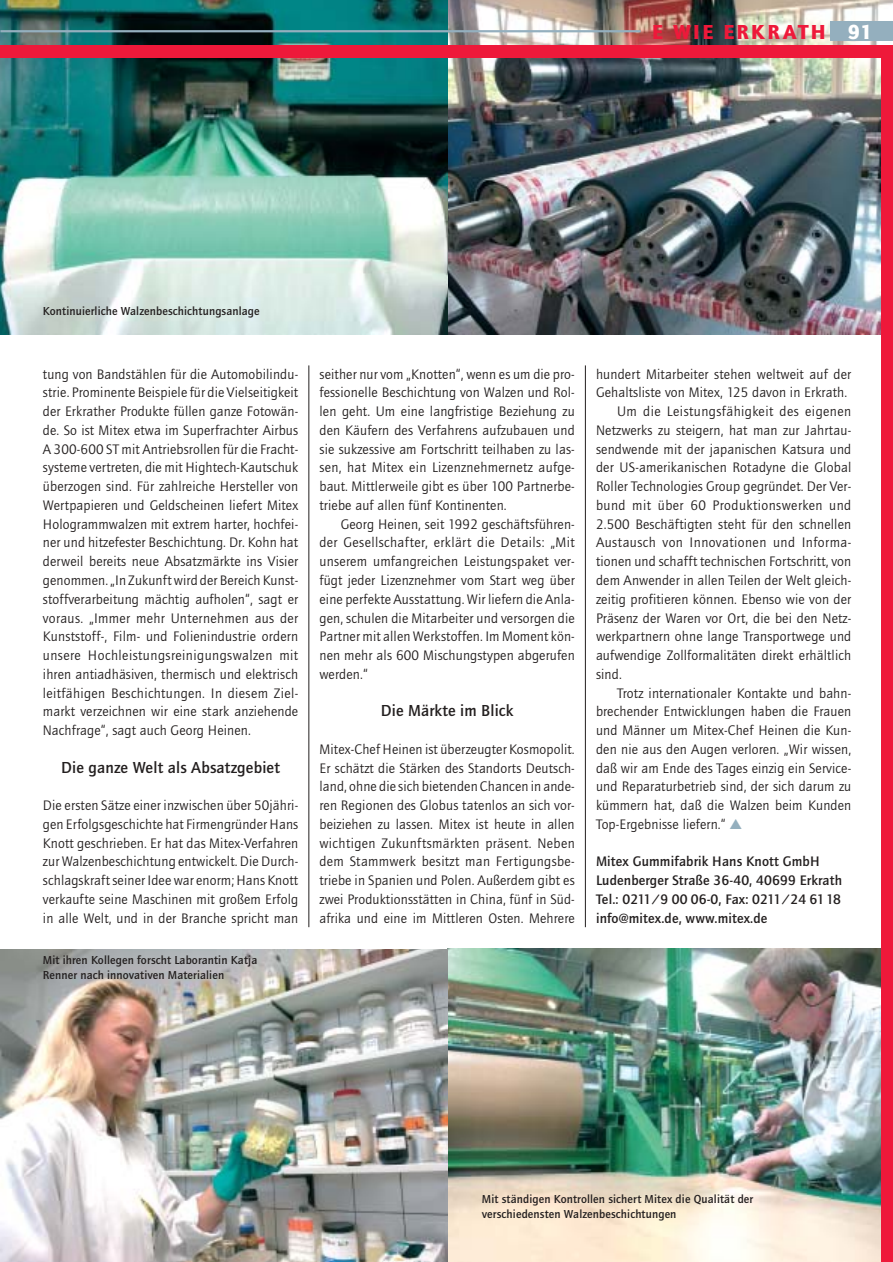
<style>
.page{position:relative;width:893px;height:1262px;background:#fff}
.page>*{position:absolute;margin:0;border:0;box-sizing:border-box;transform-origin:0 0}
.t1{font:900 21px "Quay Sans EF";letter-spacing:.115em;color:#ee193a}
.t2{font:900 21px "Quay Sans EF";color:#fff}
.t3{font:500 16.5px "Quay Sans EF";letter-spacing:.01em;color:#231f1f}
.t4{font:14.25px/18.8px "Quay Sans EF";letter-spacing:.01em;color:#231f1f;text-align:justify}
.t5{font:500 14.25px/18.8px "Quay Sans EF";letter-spacing:.01em;color:#231f1f}
.t6{font:14.25px "Quay Sans EF";letter-spacing:.03em;color:#231f1f}
.t7{font:500 12px/15px "Quay Sans EF";letter-spacing:.01em;color:#231f1f}
.s1{color:#94afbe}
</style>
<div class="page">
<img style="left:447px;top:0;width:445px;height:334px">
<div style="left:830px;top:22px;width:62px;height:19px;background:#94afbe"></div>
<img style="left:0;top:0;width:447px;height:334px">
<img style="left:447px;top:949px;width:434px;height:313px">
<img style="left:0;top:949px;width:447px;height:313px">
<div style="left:881px;top:45px;width:11px;height:1217px;background:#ee193a"></div>
<div style="left:0;top:45px;width:892px;height:13px;background:#ee193a"></div>
<hr style="left:0;top:30px;width:640px;height:2px;background:#94afbe">
<hr style="left:308px;top:365px;width:1px;height:562px;background:#231f1f">
<hr style="left:585px;top:365px;width:1px;height:562px;background:#231f1f">
<h1 class="t1" style="left:652px;top:23px;width:175px">E WIE ERKRATH</h1>
<h1 class="t2" style="left:847px;top:23px;width:26px">91</h1>
<p class="t7" style="left:43px;top:304px;width:218px">Kontinuierliche Walzenbeschichtungsanlage</p>
<p class="t4" style="left:43px;top:366px;width:257px">tung von Bandstählen für die Automobilindu&shy;strie. Prominente Beispiele für die Vielseitigkeit der Erkrather Produkte füllen ganze Fotowän&shy;de. So ist Mitex etwa im Superfrachter Airbus A 300-600 ST mit Antriebsrollen für die Fracht&shy;systeme vertreten, die mit Hightech-Kautschuk überzogen sind. Für zahlreiche Hersteller von Wertpapieren und Geldscheinen liefert Mitex Hologrammwalzen mit extrem harter, hochfei&shy;ner und hitzefester Beschichtung. Dr. Kohn hat derweil bereits neue Absatzmärkte ins Visier genommen. „In Zukunft wird der Bereich Kunst&shy;stoffverarbeitung mächtig aufholen“, sagt er voraus. „Immer mehr Unternehmen aus der Kunststoff-, Film- und Folienindustrie ordern unsere Hochleistungsreinigungswalzen mit ihren antiadhäsiven, thermisch und elektrisch leitfähigen Beschichtungen. In diesem Ziel&shy;markt verzeichnen wir eine stark anziehende Nachfrage“, sagt auch Georg Heinen.</p>
<p class="t3" style="left:61px;top:760px;width:220px">Die ganze Welt als Absatzgebiet</p>
<p class="t4" style="left:43px;top:797px;width:257px">Die ersten Sätze einer inzwischen über 50jähri&shy;gen Erfolgsgeschichte hat Firmengründer Hans Knott geschrieben. Er hat das Mitex-Verfahren zur Walzenbeschichtung entwickelt. Die Durch&shy;schlagskraft seiner Idee war enorm; Hans Knott verkaufte seine Maschinen mit großem Erfolg in alle Welt, und in der Branche spricht man</p>
<p class="t7" style="left:43px;top:953px;width:216px">Mit ihren Kollegen forscht Laborantin Katja<br>Renner nach innovativen Materialien</p>
<p class="t4" style="left:319px;top:366px;width:257px">seither nur vom „Knotten“, wenn es um die pro&shy;fessionelle Beschichtung von Walzen und Rol&shy;len geht. Um eine langfristige Beziehung zu den Käufern des Verfahrens aufzubauen und sie sukzessive am Fortschritt teilhaben zu las&shy;sen, hat Mitex ein Lizenznehmernetz aufge&shy;baut. Mittlerweile gibt es über 100 Partnerbe&shy;triebe auf allen fünf Kontinenten.</p>
<p class="t4" style="left:319px;top:516px;width:257px;text-indent:21px">Georg Heinen, seit 1992 geschäftsführen&shy;der Gesellschafter, erklärt die Details: „Mit unserem umfangreichen Leistungspaket ver&shy;fügt jeder Lizenznehmer vom Start weg über eine perfekte Ausstattung. Wir liefern die Anla&shy;gen, schulen die Mitarbeiter und versorgen die Partner mit allen Werkstoffen. Im Moment kön&shy;nen mehr als 600 Mischungstypen abgerufen werden.“</p>
<p class="t3" style="left:381px;top:704px;width:134px">Die Märkte im Blick</p>
<p class="t4" style="left:319px;top:741px;width:257px">Mitex-Chef Heinen ist überzeugter Kosmopolit.<br>Er schätzt die Stärken des Standorts Deutsch&shy;land, ohne die sich bietenden Chancen in ande&shy;ren Regionen des Globus tatenlos an sich vor&shy;beiziehen zu lassen. Mitex ist heute in allen wichtigen Zukunftsmärkten präsent. Neben dem Stammwerk besitzt man Fertigungsbe&shy;triebe in Spanien und Polen. Außerdem gibt es zwei Produktionsstätten in China, fünf in Süd&shy;afrika und eine im Mittleren Osten. Mehrere</p>
<p class="t4" style="left:596px;top:366px;width:257px">hundert Mitarbeiter stehen weltweit auf der</p>
<p class="t4" style="left:596px;top:384px;width:253px">Gehaltsliste von Mitex, 125 davon in Erkrath.</p>
<p class="t6" style="left:617px;top:406px;width:235px">Um die Leistungsfähigkeit des eigenen</p>
<p class="t4" style="left:596px;top:422px;width:257px">Netzwerks zu steigern, hat man zur Jahrtau-</p>
<p class="t4" style="left:596px;top:441px;width:257px">sendwende mit der japanischen Katsura und</p>
<p class="t4" style="left:596px;top:459px;width:257px">der US-amerikanischen Rotadyne die Global</p>
<p class="t4" style="left:596px;top:478px;width:257px">Roller Technologies Group gegründet. Der Ver-</p>
<p class="t6" style="left:596px;top:500px;width:257px">bund mit über 60 Produktionswerken und</p>
<p class="t4" style="left:596px;top:516px;width:257px">2.500 Beschäftigten steht für den schnellen</p>
<p class="t6" style="left:596px;top:537px;width:257px">Austausch von Innovationen und Informa-</p>
<p class="t4" style="left:596px;top:553px;width:257px">tionen und schafft technischen Fortschritt, von</p>
<p class="t4" style="left:596px;top:572px;width:257px">dem Anwender in allen Teilen der Welt gleich-</p>
<p class="t4" style="left:596px;top:591px;width:257px">zeitig profitieren können. Ebenso wie von der</p>
<p class="t4" style="left:596px;top:609px;width:257px">Präsenz der Waren vor Ort, die bei den Netz-</p>
<p class="t4" style="left:596px;top:628px;width:257px">werkpartnern ohne lange Transportwege und</p>
<p class="t4" style="left:596px;top:647px;width:257px">aufwendige Zollformalitäten direkt erhältlich</p>
<p class="t4" style="left:596px;top:666px;width:27px">sind.</p>
<p class="t4" style="left:617px;top:684px;width:235px">Trotz internationaler Kontakte und bahn-</p>
<p class="t4" style="left:596px;top:703px;width:257px">brechender Entwicklungen haben die Frauen</p>
<p class="t4" style="left:596px;top:722px;width:257px">und Männer um Mitex-Chef Heinen die Kun-</p>
<p class="t4" style="left:596px;top:741px;width:257px">den nie aus den Augen verloren. „Wir wissen,</p>
<p class="t4" style="left:596px;top:759px;width:257px">daß wir am Ende des Tages einzig ein Service-</p>
<p class="t4" style="left:596px;top:778px;width:257px">und Reparaturbetrieb sind, der sich darum zu</p>
<p class="t4" style="left:596px;top:797px;width:257px">kümmern hat, daß die Walzen beim Kunden</p>
<p class="t4" style="left:596px;top:816px;width:148px">Top-Ergebnisse liefern.“ <span class="s1">▲</span></p>
<p class="t5" style="left:596px;top:853px;width:247px">Mitex Gummifabrik Hans Knott GmbH Ludenberger Straße 36-40, 40699 Erkrath Tel.: 0211/9 00 06-0, Fax: 0211/24 6118 info@mitex.de, www.mitex.de</p>
<p class="t7" style="left:482px;top:1192px;width:273px">Mit ständigen Kontrollen sichert Mitex die Qualität der verschiedensten Walzenbeschichtungen</p>
</div>
